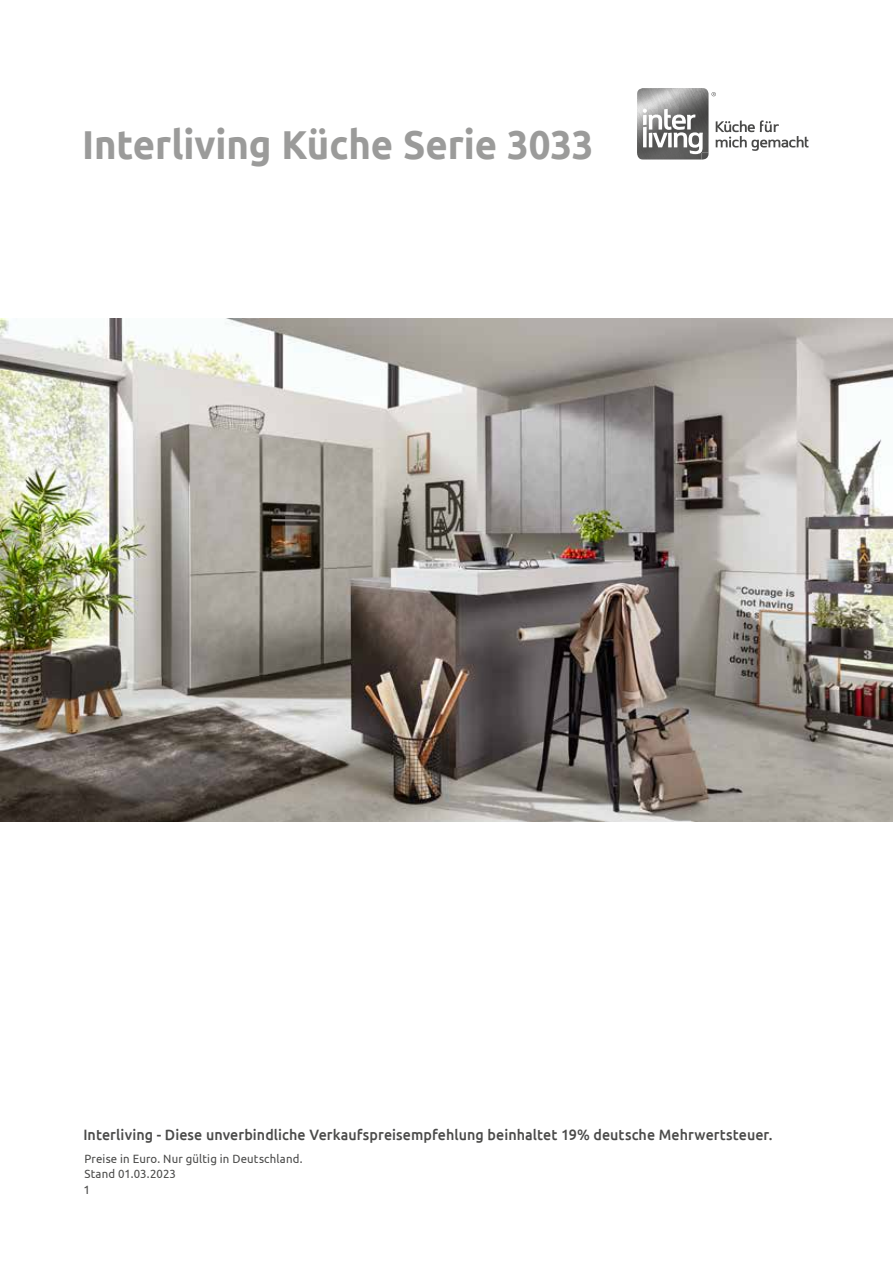
<style>
.page{position:relative;width:893px;height:1263px;background:#fff}
.page>*{position:absolute;margin:0;border:0;box-sizing:border-box;transform-origin:0 0}
.t1{font:700 40.35px "Ubuntu";letter-spacing:-.005em;color:#9b9b9a;scale:.95 1}
.t2{font:500 15px "Ubuntu";letter-spacing:.005em;color:#4a4a49;scale:.95 1}
.t3{font:12px/15px "Ubuntu";letter-spacing:.015em;color:#4a4a49;scale:.95 1}
.t4{font:12px "Ubuntu";letter-spacing:.015em;color:#4a4a49}
</style>
<div class="page">
<img style="left:637px;top:88px;width:64px;height:72px">
<img style="left:701px;top:88px;width:7px;height:21px">
<svg style="left:643px;top:109px;width:65px;height:51px"></svg>
<svg style="left:715px;top:120px;width:94px;height:31px"></svg>
<svg style="left:712px;top:92px;width:4px;height:4px"></svg>
<img style="left:0;top:319px;width:893px;height:502px">
<h1 class="t1" style="left:82px;top:121px;width:540px">Interliving Küche Serie 3033</h1>
<p class="t2" style="left:83px;top:1125px;width:727px">Interliving - Diese unverbindliche Verkaufspreisempfehlung beinhaltet 19% deutsche Mehrwertsteuer.</p>
<p class="t3" style="left:84px;top:1151px;width:231px">Preise in Euro. Nur gültig in Deutschland.<br>Stand 01.03.2023</p>
<p class="t4" style="left:83px;top:1183px;width:8px">1</p>
</div>
